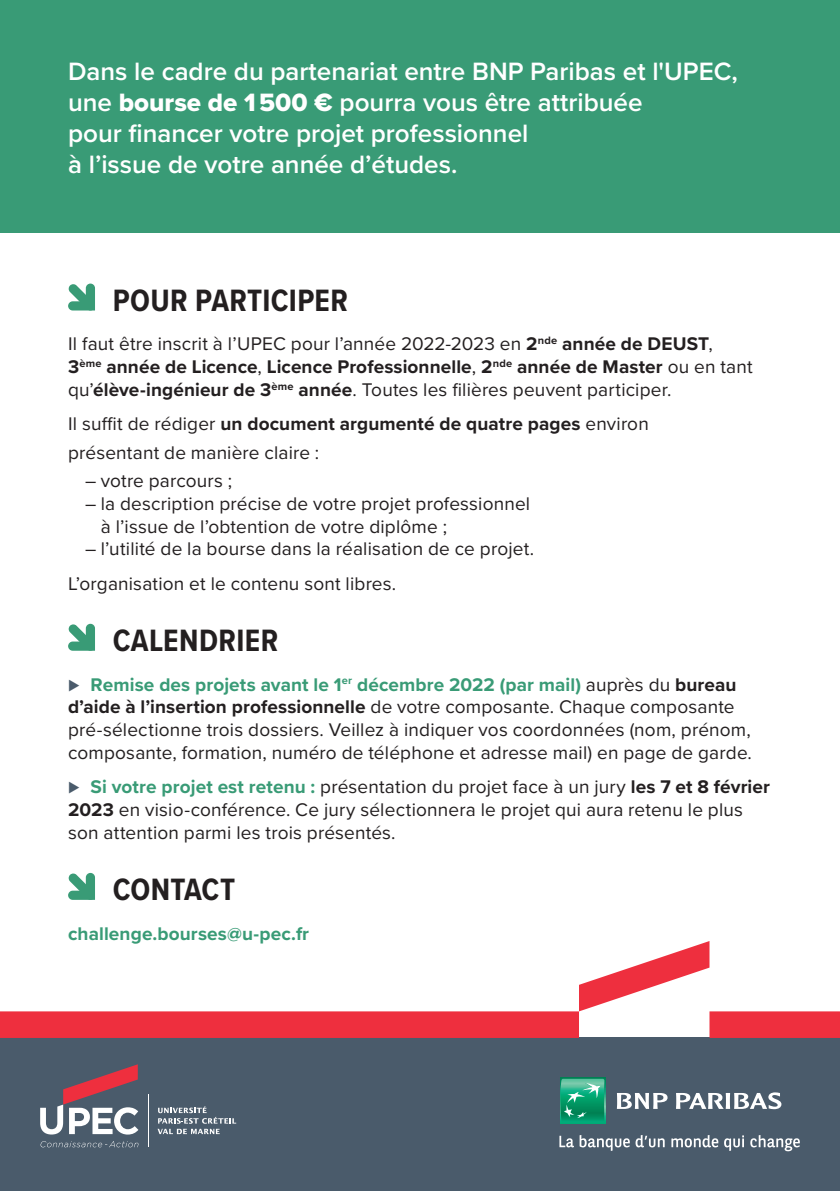
<style>
.page{position:relative;width:840px;height:1191px;background:#fff}
.page>*{position:absolute;margin:0;border:0;box-sizing:border-box;transform-origin:0 0}
.t1{font:700 32px "Proxima Nova Cond";letter-spacing:.01em;color:#231f20}
.t2{font:600 26px/31.2px "Proxima Nova";color:#fff}
.t3{font:19px/22.8px "Proxima Nova";letter-spacing:.01em;color:#231f20}
.t4{font:700 19px "Proxima Nova";letter-spacing:.005em;color:#399b76}
.s1{font-family:"Proxima Nova Extrabld";font-weight:400}
.s2{font-weight:700}
.s3{color:#4a5b6b}
.s4{font-weight:700;color:#399b76}
</style>
<div class="page">
<div style="left:0;top:0;width:839px;height:232px;background:#399b76"></div>
<div style="left:0;top:1038px;width:839px;height:153px;background:#4a5b6b"></div>
<svg style="left:68px;top:283px;width:27px;height:27px"></svg>
<svg style="left:68px;top:624px;width:27px;height:27px"></svg>
<svg style="left:68px;top:873px;width:27px;height:27px"></svg>
<svg style="left:157px;top:1106px;width:79px;height:28px"></svg>
<svg style="left:41px;top:1141px;width:97px;height:6px"></svg>
<svg style="left:40px;top:1064px;width:98px;height:70px"></svg>
<hr style="left:148px;top:1094px;width:1px;height:53px;background:#fff">
<div style="left:0;top:1011px;width:578px;height:27px;background:#ee2f3e"></div>
<div style="left:709px;top:1011px;width:130px;height:27px;background:#ee2f3e"></div>
<svg style="left:579px;top:941px;width:130px;height:70px"></svg>
<svg style="left:560px;top:1078px;width:45px;height:45px"></svg>
<svg style="left:560px;top:1078px;width:44px;height:44px;background:#2caa81"></svg>
<svg style="left:616px;top:1093px;width:51px;height:16px"></svg>
<svg style="left:676px;top:1092px;width:105px;height:17px"></svg>
<svg style="left:559px;top:1135px;width:14px;height:12px"></svg>
<svg style="left:579px;top:1135px;width:50px;height:16px"></svg>
<svg style="left:635px;top:1135px;width:29px;height:12px"></svg>
<svg style="left:671px;top:1135px;width:72px;height:16px"></svg>
<svg style="left:750px;top:1135px;width:49px;height:16px"></svg>
<h2 class="t2" style="left:68px;top:55px;width:671px">Dans le cadre du partenariat entre BNP Paribas et l'UPEC, une <span class="s1">bourse de 1 500 €</span> pourra vous être attribuée<br>pour financer votre projet professionnel<br>à l’issue de votre année d’études.</h2>
<h1 class="t1" style="left:113px;top:276px;width:237px">POUR PARTICIPER</h1>
<p class="t3" style="left:68px;top:332px;width:685px">Il faut être inscrit à l’UPEC pour l’année 2022-2023 en <span class="s2">2</span><sup>nde</sup> <span class="s2">année de DEUST</span>,<br><span class="s2">3</span><sup>ème</sup> <span class="s2">année de Licence</span>, <span class="s2">Licence Professionnelle</span>, <span class="s2">2</span><sup>nde</sup> <span class="s2">année de Master</span> ou en tant qu’<span class="s2">élève-ingénieur de 3</span><sup>ème</sup> <span class="s2">année</span>. Toutes les filières peuvent participer.</p>
<p class="t3" style="left:68px;top:409px;width:582px;line-height:28.4px">Il suffit de rédiger <span class="s2">un document argumenté de quatre pages</span> environ présentant de manière claire :</p>
<p class="t3" style="left:85px;top:468px;width:149px">– votre parcours ;</p>
<p class="t3" style="left:101px;top:491px;width:430px;text-indent:-16px">– la description précise de votre projet professionnel à l’issue de l’obtention de votre diplôme ;</p>
<p class="t3" style="left:68px;top:531px;width:467px;line-height:34.2px;text-indent:17px">– l’utilité de la bourse dans la réalisation de ce projet.<br>L’organisation et le contenu sont libres.</p>
<h1 class="t1" style="left:113px;top:616px;width:167px">CALENDRIER</h1>
<p class="t3" style="left:68px;top:672px;width:685px"><span class="s3">⊲</span> <span class="s4">Remise des projets avant le 1</span><sup>er</sup> <span class="s4">décembre 2022 (par mail)</span> auprès du <span class="s2">bureau d’aide à l’insertion professionnelle</span> de votre composante. Chaque composante pré-sélectionne trois dossiers. Veillez à indiquer vos coordonnées (nom, prénom, composante, formation, numéro de téléphone et adresse mail) en page de garde.</p>
<p class="t3" style="left:68px;top:774px;width:703px"><span class="s3">⊲</span> <span class="s4">Si votre projet est retenu :</span> présentation du projet face à un jury <span class="s2">les 7 et 8 février<br>2023</span> en visio-conférence. Ce jury sélectionnera le projet qui aura retenu le plus son attention parmi les trois présentés.</p>
<h1 class="t1" style="left:113px;top:865px;width:124px">CONTACT</h1>
<p class="t4" style="left:68px;top:919px;width:242px">challenge.bourses@u-pec.fr</p>
</div>
